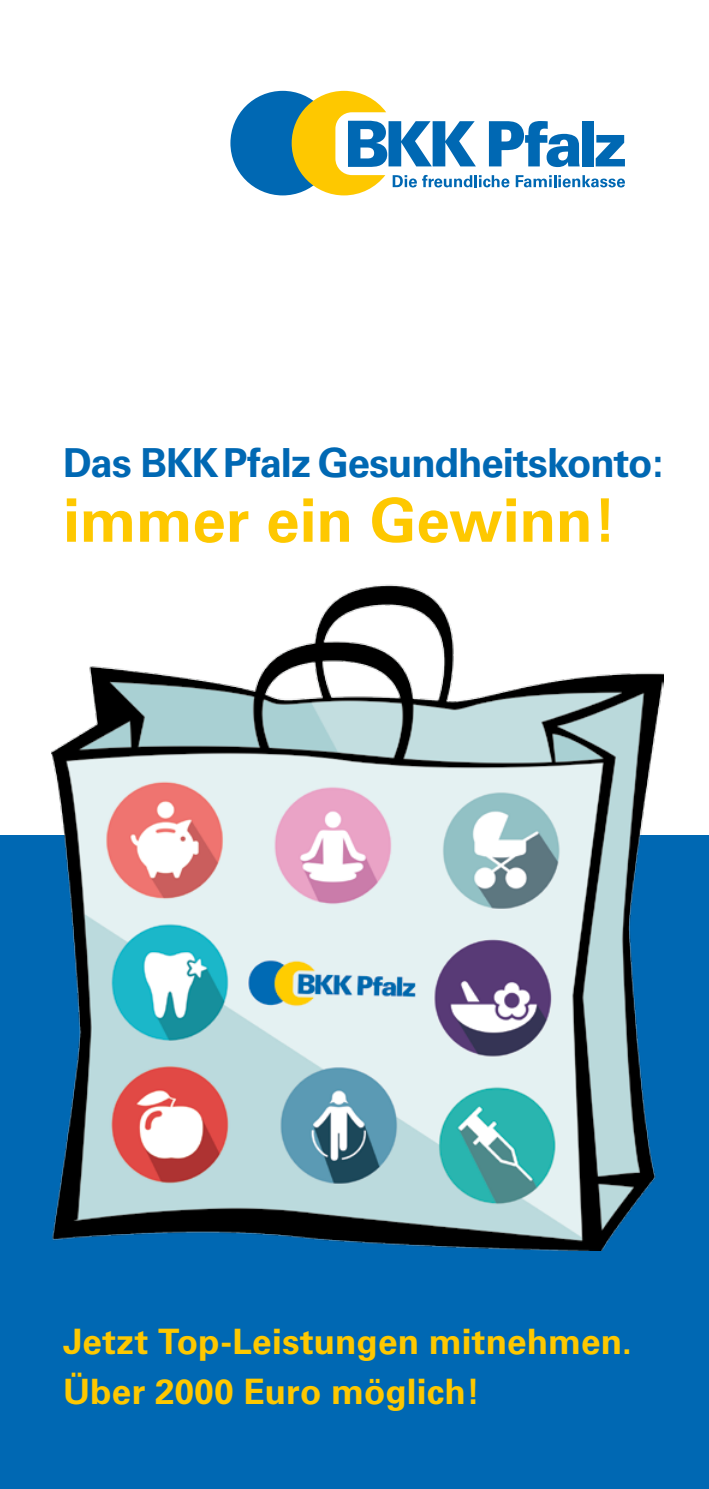
<style>
.page{position:relative;width:709px;height:1489px;background:#fff}
.page>*{position:absolute;margin:0;border:0;box-sizing:border-box;transform-origin:0 0}
.t1{font:700 60px "Univers";color:#fec800}
.t2{font:700 40px "Univers";letter-spacing:-.025em;color:#0068b3}
.t3{font:700 35px/50px "Univers";letter-spacing:.005em;color:#fec800}
</style>
<div class="page">
<div style="left:0;top:835px;width:709px;height:653px;background:#0068b3"></div>
<img style="left:51px;top:584px;width:612px;height:666px">
<div style="left:230px;top:91px;width:105px;height:104px;background:#0068b3;border-radius:50%"></div>
<svg style="left:292px;top:91px;width:333px;height:104px"></svg>
<p class="t2" style="left:63px;top:439px;width:602px">Das BKK Pfalz Gesundheitskonto:</p>
<h1 class="t1" style="left:63px;top:485px;width:555px">immer ein Gewinn!</h1>
<p class="t3" style="left:63px;top:1317px;width:570px">Jetzt Top-Leistungen mitnehmen.<br>Über 2000 Euro möglich!</p>
</div>
